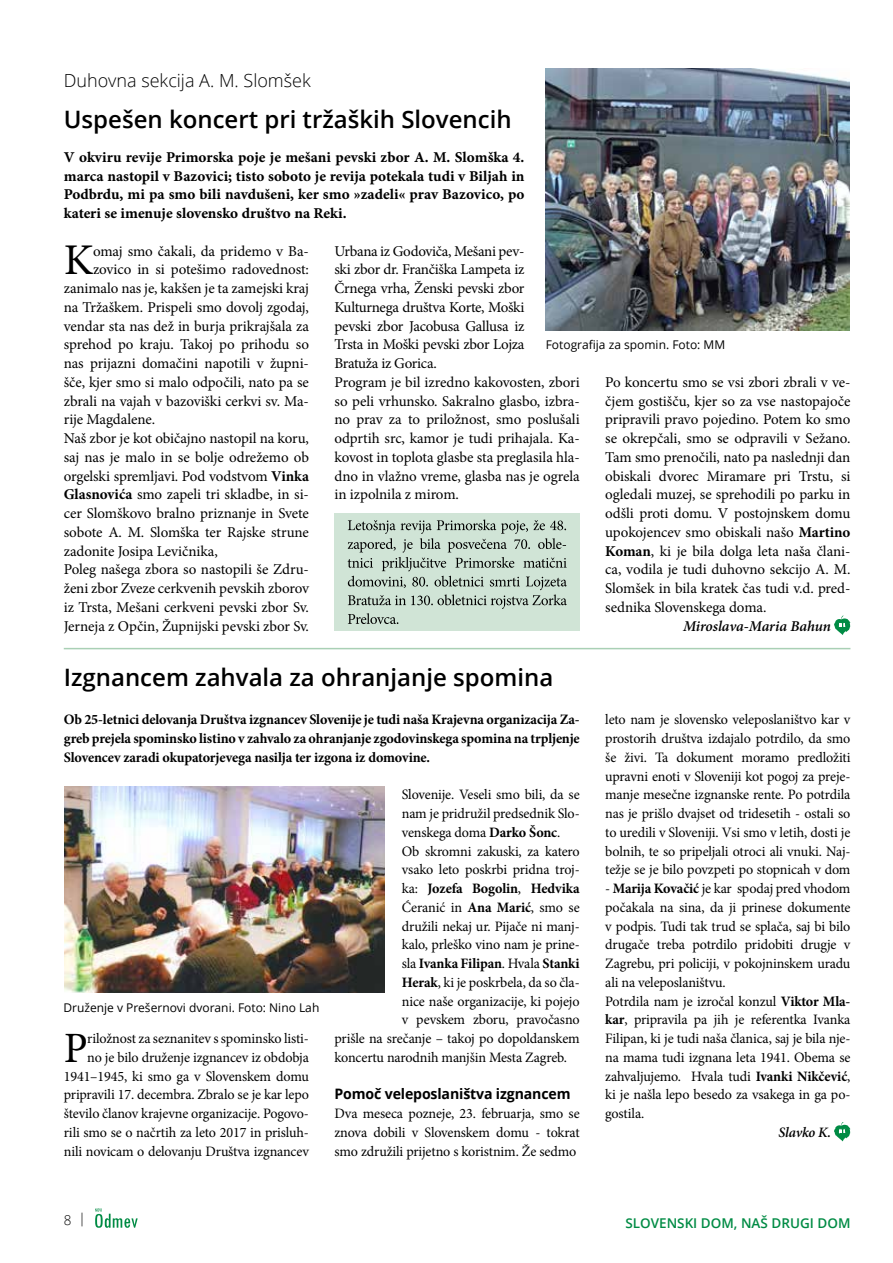
<style>
.page{position:relative;width:893px;height:1263px;background:#fff}
.page>*{position:absolute;margin:0;border:0;box-sizing:border-box;transform-origin:0 0}
.t1{font:43.8px "Minion Pro";color:#000}
.t2{font:43.2px "Minion Pro";color:#000}
.t3{font:600 24px "Open Sans";color:#000}
.t4{font:300 18px "Open Sans";color:#000}
.t5{font:15px/18.8px "Minion Pro";letter-spacing:-.01em;color:#000}
.t6{font:15px/18.8px "Minion Pro Bold Capt";color:#000;text-align:justify}
.t7{font:italic 600 15px "Minion Pro";letter-spacing:-.01em;color:#000}
.t8{font:14.4px/18.8px "Minion Pro";letter-spacing:-.01em;color:#000;text-align:justify}
.t9{font:700 14.4px/18.8px "Minion Pro";letter-spacing:-.01em;color:#000;text-align:justify}
.t10{font:700 14.4px "Open Sans";letter-spacing:-.01em;color:#000}
.t11{font:italic 600 14.4px "Minion Pro";letter-spacing:-.01em;color:#000}
.t12{font:600 13.5px "Open Sans";color:#008b44}
.t13{font:300 13.5px "Open Sans";color:#000}
.t14{font:12px "Open Sans";color:#000}
.s1{font-weight:700}
.s2{font-weight:400}
</style>
<div class="page">
<svg style="left:95px;top:1208px;width:43px;height:20px"></svg>
<div style="left:334px;top:513px;width:246px;height:118px;background:#d0e4d6"></div>
<svg style="left:834px;top:616px;width:16px;height:19px"></svg>
<img style="left:546px;top:68px;width:303px;height:263px">
<svg style="left:347px;top:519px;width:220px;height:105px"></svg>
<svg style="left:834px;top:1122px;width:16px;height:19px"></svg>
<img style="left:65px;top:787px;width:320px;height:206px">
<hr style="left:64px;top:648px;width:786px;height:1px;background:#a9d0b5">
<p class="t4" style="left:64px;top:68px;width:249px">Duhovna sekcija A. M. Slomšek</p>
<h3 class="t3" style="left:64px;top:103px;width:449px">Uspešen koncert pri tržaških Slovencih</h3>
<p class="t6" style="left:64px;top:148px;width:462px">V okviru revije Primorska poje je mešani pevski zbor A. M. Slomška 4. marca nastopil v Bazovici; tisto soboto je revija potekala tudi v Biljah in Podbrdu, mi pa smo bili navdušeni, ker smo »zadeli« prav Bazovico, po kateri se imenuje slovensko društvo na Reki.</p>
<h1 class="t1" style="left:64px;top:231px;width:31px">K</h1>
<p class="t5" style="left:93px;top:241px;width:217px">omaj smo čakali, da pridemo v Ba-</p>
<p class="t5" style="left:334px;top:241px;width:247px">Urbana iz Godoviča, Mešani pev-<br>ski zbor dr. Frančiška Lampeta iz<br>Črnega vrha, Ženski pevski zbor Kulturnega društva Korte, Moški<br>pevski zbor Jacobusa Gallusa iz<br>Trsta in Moški pevski zbor Lojza<br>Bratuža iz Gorica.<br>Program je bil izredno kakovosten, zbori so peli vrhunsko. Sakralno glasbo, izbra&shy;no prav za to priložnost, smo poslušali odprtih src, kamor je tudi prihajala. Ka&shy;kovost in toplota glasbe sta preglasila hla&shy;dno in vlažno vreme, glasba nas je ogrela in izpolnila z mirom.</p>
<p class="t5" style="left:93px;top:260px;width:217px">zovico in si potešimo radovednost:</p>
<p class="t5" style="left:64px;top:279px;width:247px">zanimalo nas je, kakšen je ta zamejski kraj</p>
<p class="t5" style="left:64px;top:298px;width:247px">na Tržaškem. Prispeli smo dovolj zgodaj,</p>
<p class="t5" style="left:64px;top:316px;width:247px">vendar sta nas dež in burja prikrajšala za</p>
<p class="t5" style="left:64px;top:335px;width:247px">sprehod po kraju. Takoj po prihodu so</p>
<p class="t5" style="left:64px;top:354px;width:247px">nas prijazni domačini napotili v župni-</p>
<p class="t5" style="left:64px;top:373px;width:247px">šče, kjer smo si malo odpočili, nato pa se</p>
<p class="t5" style="left:64px;top:391px;width:247px">zbrali na vajah v bazoviški cerkvi sv. Ma-</p>
<p class="t5" style="left:64px;top:410px;width:93px">rije Magdalene.</p>
<p class="t5" style="left:64px;top:429px;width:247px">Naš zbor je kot običajno nastopil na koru,</p>
<p class="t5" style="left:64px;top:448px;width:247px">saj nas je malo in se bolje odrežemo ob</p>
<p class="t5" style="left:64px;top:466px;width:247px">orgelski spremljavi. Pod vodstvom <span class="s1">Vinka</span></p>
<p class="t5" style="left:64px;top:485px;width:247px"><span class="s1">Glasnovića</span> smo zapeli tri skladbe, in si-</p>
<p class="t5" style="left:64px;top:504px;width:247px">cer Slomškovo bralno priznanje in Svete</p>
<p class="t5" style="left:64px;top:523px;width:247px">sobote A. M. Slomška ter Rajske strune</p>
<p class="t5" style="left:64px;top:541px;width:156px">zadonite Josipa Levičnika,</p>
<p class="t5" style="left:64px;top:560px;width:247px">Poleg našega zbora so nastopili še Zdru-</p>
<p class="t5" style="left:64px;top:579px;width:247px">ženi zbor Zveze cerkvenih pevskih zborov</p>
<p class="t5" style="left:64px;top:598px;width:247px">iz Trsta, Mešani cerkveni pevski zbor Sv.</p>
<p class="t5" style="left:64px;top:616px;width:247px">Jerneja z Opčin, Župnijski pevski zbor Sv.</p>
<p class="t14" style="left:546px;top:336px;width:181px">Fotografija za spomin. Foto: MM</p>
<p class="t5" style="left:605px;top:373px;width:247px;text-align:justify">Po koncertu smo se vsi zbori zbrali v ve&shy;čjem gostišču, kjer so za vse nastopajoče pripravili pravo pojedino. Potem ko smo se okrepčali, smo se odpravili v Sežano.<br>Tam smo prenočili, nato pa naslednji dan obiskali dvorec Miramare pri Trstu, si ogledali muzej, se sprehodili po parku in odšli proti domu. V postojnskem domu upokojencev smo obiskali našo <span class="s1">Martino Koman</span>, ki je bila dolga leta naša člani&shy;ca, vodila je tudi duhovno sekcijo A. M.<br>Slomšek in bila kratek čas tudi v.d. pred&shy;sednika Slovenskega doma.</p>
<p class="t7" style="left:683px;top:615px;width:149px">Miroslava-Maria Bahun</p>
<h3 class="t3" style="left:64px;top:661px;width:491px">Izgnancem zahvala za ohranjanje spomina</h3>
<p class="t9" style="left:64px;top:710px;width:517px">Ob 25-letnici delovanja Društva izgnancev Slovenije je tudi naša Krajevna organizacija Za&shy;greb prejela spominsko listino v zahvalo za ohranjanje zgodovinskega spomina na trpljenje Slovencev zaradi okupatorjevega nasilja ter izgona iz domovine.</p>
<p class="t14" style="left:63px;top:999px;width:257px">Druženje v Prešernovi dvorani. Foto: Nino Lah</p>
<p class="t8" style="left:64px;top:1029px;width:247px;text-align:right">riložnost za seznanitev s spominsko listi-<br>no je bilo druženje izgnancev iz obdobja 1941–1945, ki smo ga v Slovenskem domu pripravili 17. decembra. Zbralo se je kar lepo število članov krajevne organizacije. Pogovo&shy;rili smo se o načrtih za leto 2017 in prisluh&shy;nili novicam o delovanju Društva izgnancev</p>
<h2 class="t2" style="left:64px;top:1019px;width:25px">P</h2>
<p class="t8" style="left:402px;top:785px;width:179px">Slovenije. Veseli smo bili, da se</p>
<p class="t8" style="left:402px;top:804px;width:179px">nam je pridružil predsednik Slo-</p>
<p class="t8" style="left:402px;top:823px;width:160px">venskega doma <span class="s1">Darko Šonc</span>.</p>
<p class="t8" style="left:402px;top:842px;width:179px">Ob skromni zakuski, za katero</p>
<p class="t8" style="left:402px;top:860px;width:179px">vsako leto poskrbi pridna troj-</p>
<p class="t9" style="left:402px;top:879px;width:179px"><span class="s2">ka:</span> Jozefa Bogolin<span class="s2">,</span> Hedvika</p>
<p class="t8" style="left:402px;top:898px;width:179px">Ćeranić in <span class="s1">Ana Marić</span>, smo se</p>
<p class="t8" style="left:402px;top:917px;width:179px">družili nekaj ur. Pijače ni manj-</p>
<p class="t8" style="left:402px;top:935px;width:179px">kalo, prleško vino nam je prine-</p>
<p class="t9" style="left:402px;top:954px;width:179px"><span class="s2">sla</span> Ivanka Filipan<span class="s2">. Hvala</span> Stanki</p>
<p class="t8" style="left:402px;top:973px;width:179px"><span class="s1">Herak</span>, ki je poskrbela, da so čla-</p>
<p class="t8" style="left:402px;top:992px;width:179px">nice naše organizacije, ki pojejo</p>
<p class="t8" style="left:402px;top:1010px;width:179px">v pevskem zboru, pravočasno</p>
<p class="t8" style="left:334px;top:1029px;width:247px">prišle na srečanje – takoj po dopoldanskem</p>
<p class="t8" style="left:334px;top:1048px;width:234px">koncertu narodnih manjšin Mesta Zagreb.</p>
<p class="t10" style="left:334px;top:1084px;width:238px">Pomoč veleposlaništva izgnancem</p>
<p class="t8" style="left:334px;top:1104px;width:247px">Dva meseca pozneje, 23. februarja, smo se znova dobili v Slovenskem domu - tokrat smo združili prijetno s koristnim. Že sedmo</p>
<p class="t8" style="left:605px;top:710px;width:247px">leto nam je slovensko veleposlaništvo kar v prostorih društva izdajalo potrdilo, da smo še živi. Ta dokument moramo predložiti upravni enoti v Sloveniji kot pogoj za preje&shy;manje mesečne izgnanske rente. Po potrdila nas je prišlo dvajset od tridesetih - ostali so to uredili v Sloveniji. Vsi smo v letih, dosti je bolnih, te so pripeljali otroci ali vnuki. Naj&shy;težje se je bilo povzpeti po stopnicah v dom</p>
<p class="t8" style="left:605px;top:879px;width:247px;text-align:left">- <span class="s1">Marija Kovačić</span> je kar spodaj pred vhodom počakala na sina, da ji prinese dokumente v podpis. Tudi tak trud se splača, saj bi bilo drugače treba potrdilo pridobiti drugje v Zagrebu, pri policiji, v pokojninskem uradu ali na veleposlaništvu.<br>Potrdila nam je izročal konzul <span class="s1">Viktor Mla&shy;kar</span>, pripravila pa jih je referentka Ivanka Filipan, ki je tudi naša članica, saj je bila nje&shy;na mama tudi izgnana leta 1941. Obema se zahvaljujemo. Hvala tudi <span class="s1">Ivanki Nikčević</span>, ki je našla lepo besedo za vsakega in ga po&shy;gostila.</p>
<p class="t11" style="left:779px;top:1122px;width:54px">Slavko K.</p>
<p class="t13" style="left:64px;top:1210px;width:24px">8 |</p>
<p class="t12" style="left:625px;top:1214px;width:214px">Slovenski dom, naš drugi dom</p>
</div>
